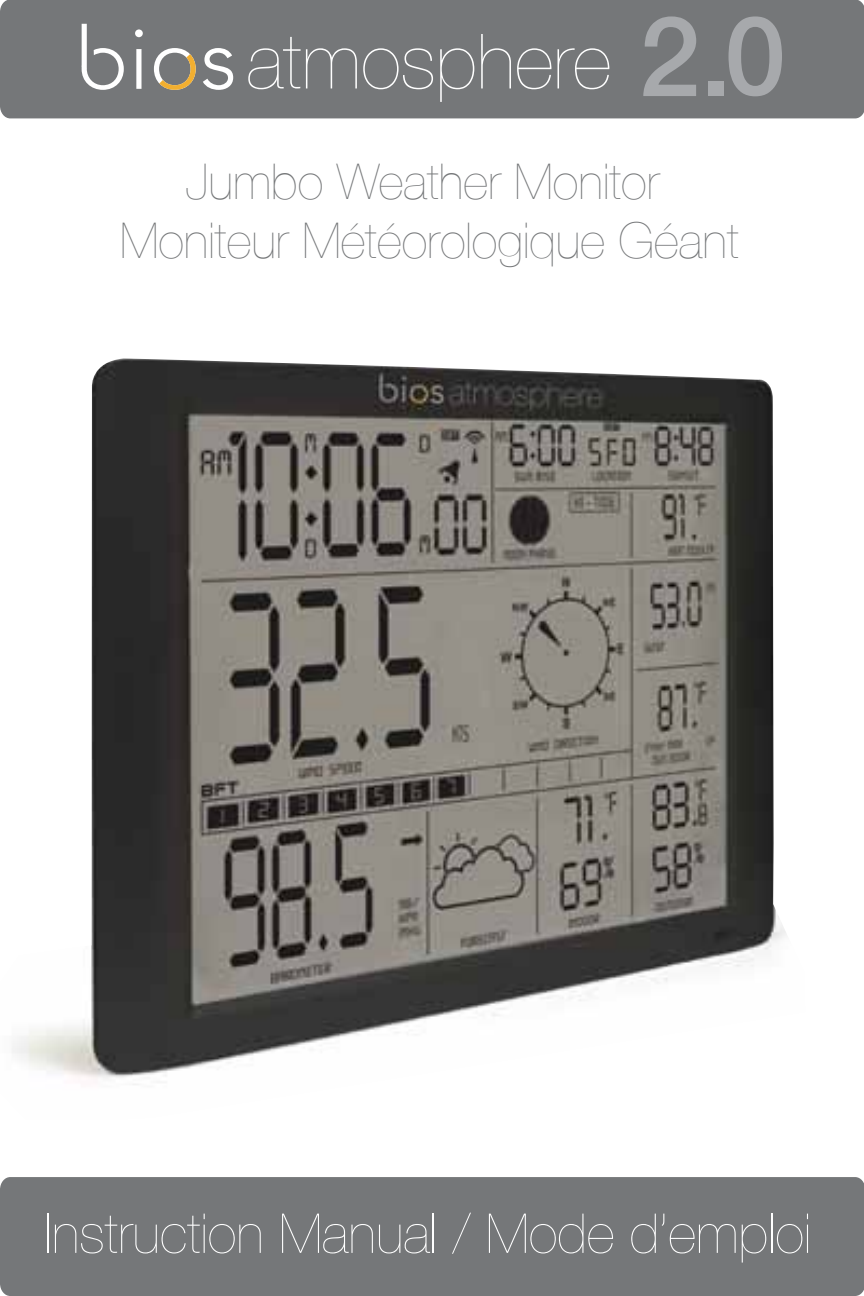
<style>
.page{position:relative;width:864px;height:1296px;background:#fff}
.page>*{position:absolute;margin:0;border:0;box-sizing:border-box;transform-origin:0 0}
.t1{font:200 76.2px "Helvetica Neue";color:#fff}
.t2{font:200 54.9px "Helvetica Neue";color:#fff}
.t3{font:200 49.2px/59.1px "Helvetica Neue";color:#757779;text-align:center}
</style>
<div class="page">
<div style="left:0;top:0;width:864px;height:118px;background:#757779"></div>
<div style="left:0;top:1177px;width:864px;height:119px;background:#757779"></div>
<div style="left:136px;top:49px;width:6px;height:40px;background:#fff"></div>
<div style="left:135px;top:29px;width:8px;height:8px;background:#fff;border-radius:50%"></div>
<svg style="left:154px;top:48px;width:42px;height:42px;background:#a19784"></svg>
<svg style="left:203px;top:48px;width:30px;height:42px"></svg>
<svg style="left:82px;top:24px;width:42px;height:66px"></svg>
<svg style="left:643px;top:16px;width:53px;height:80px;background:#8d8f91"></svg>
<div style="left:708px;top:81px;width:15px;height:15px;background:#a7a9ac"></div>
<svg style="left:729px;top:16px;width:53px;height:80px;background:#8e9092"></svg>
<img style="left:12px;top:358px;width:775px;height:727px">
<h1 class="t1" style="left:247px;top:2px;width:366px">atmosphere</h1>
<p class="t3" style="left:120px;top:150px;width:620px">Jumbo Weather Monitor<br>Moniteur Météorologique Géant</p>
<p class="t2" style="left:45px;top:1191px;width:768px">Instruction Manual / Mode d’emploi</p>
</div>
